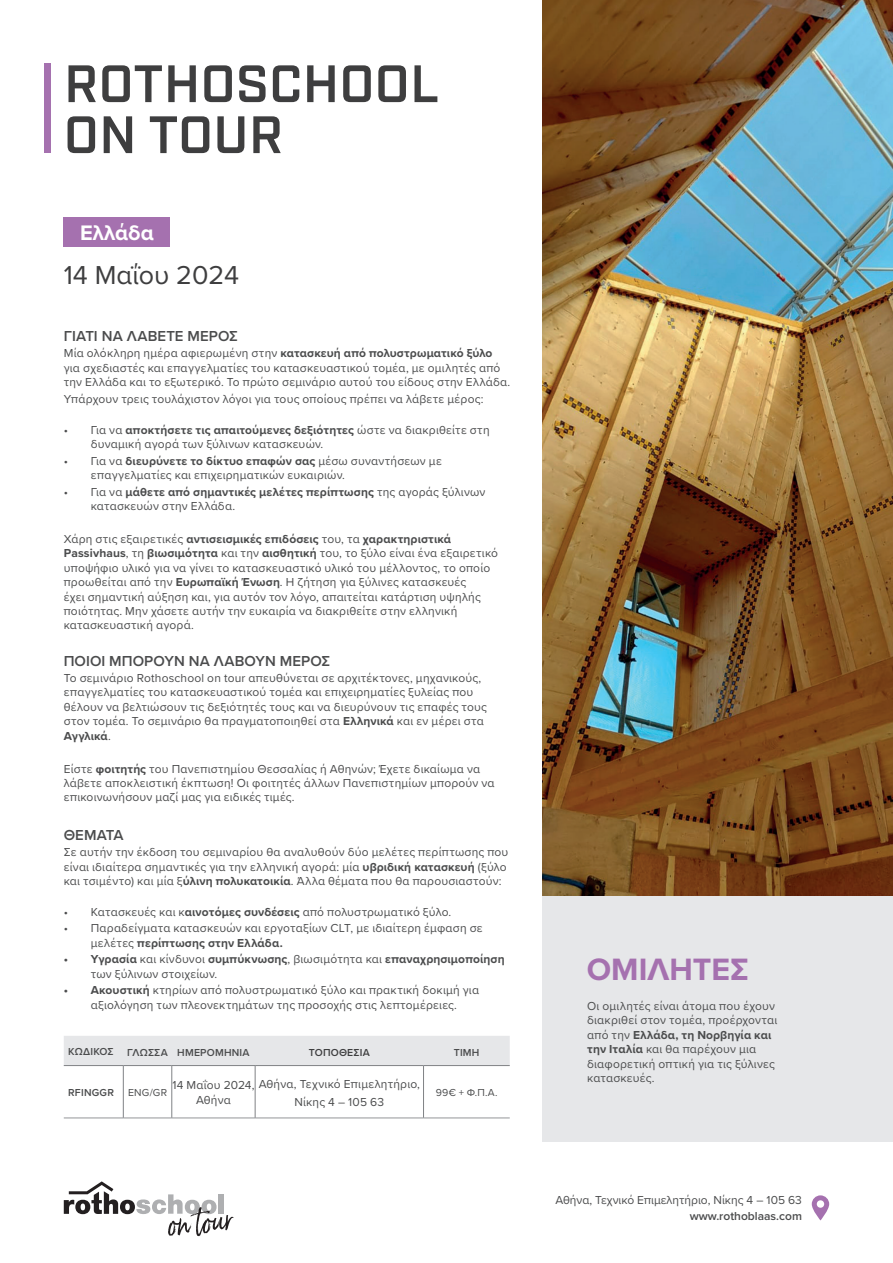
<style>
.page{position:relative;width:893px;height:1263px;background:#fff}
.page>*{position:absolute;margin:0;border:0;box-sizing:border-box;transform-origin:0 0}
.t1{font:600 52.5px/51px "Industry";letter-spacing:.01em;color:#3e3e3f}
.t2{font:700 31.95px "Proxima Nova";color:#a571af}
.t3{font:26.85px "Proxima Nova";color:#3e3e3f}
.t4{font:700 21.75px "Proxima Nova";color:#fff}
.t5{font:600 15px "Proxima Nova";letter-spacing:.005em;color:#4b4c4d}
.t6{font:12px/14.4px "Proxima Nova";letter-spacing:.015em;color:#4b4c4d}
.t7{font:600 12px "Proxima Nova";color:#4b4c4d}
.t8{font:600 10.5px "Proxima Nova";letter-spacing:.02em;color:#4b4c4d}
.t9{font:10.5px "Proxima Nova";letter-spacing:.025em;color:#4b4c4d}
.t10{font:600 10.5px "Proxima Nova";letter-spacing:.015em;color:#3e3e3f}
.s1{font-weight:700}
</style>
<div class="page">
<svg style="left:812px;top:1195px;width:17px;height:25px"></svg>
<div style="left:543px;top:774px;width:350px;height:368px;background:#e6e7e9"></div>
<div style="left:45px;top:64px;width:6px;height:89px;background:#a571af"></div>
<div style="left:64px;top:1036px;width:446px;height:29px;background:#e6e7e9"></div>
<hr style="left:64px;top:1118px;width:59px;height:1px;background:#939598">
<hr style="left:123px;top:1118px;width:49px;height:1px;background:#939598">
<hr style="left:172px;top:1118px;width:83px;height:1px;background:#939598">
<hr style="left:255px;top:1118px;width:168px;height:1px;background:#939598">
<hr style="left:123px;top:1066px;width:1px;height:52px;background:#808285">
<hr style="left:172px;top:1066px;width:1px;height:52px;background:#808285">
<hr style="left:64px;top:1065px;width:59px;height:1px;background:#808285">
<hr style="left:123px;top:1065px;width:49px;height:1px;background:#808285">
<hr style="left:172px;top:1065px;width:83px;height:1px;background:#808285">
<hr style="left:255px;top:1065px;width:168px;height:1px;background:#808285">
<hr style="left:423px;top:1065px;width:87px;height:1px;background:#808285">
<hr style="left:255px;top:1066px;width:1px;height:52px;background:#808285">
<hr style="left:423px;top:1066px;width:1px;height:52px;background:#808285">
<hr style="left:423px;top:1118px;width:87px;height:1px;background:#939598">
<div style="left:64px;top:217px;width:106px;height:30px;background:#a571af"></div>
<svg style="left:64px;top:1181px;width:169px;height:55px"></svg>
<img style="left:543px;top:0;width:350px;height:895px">
<h1 class="t1" style="left:64px;top:61px;width:377px">ROTHOSCHOOL<br>ON TOUR</h1>
<h3 class="t4" style="left:80px;top:216px;width:75px">Ελλάδα</h3>
<h3 class="t3" style="left:64px;top:255px;width:177px">14 Μαΐου 2024</h3>
<p class="t5" style="left:64px;top:325px;width:176px">ΓΙΑΤΙ ΝΑ ΛΑΒΕΤΕ ΜΕΡΟΣ</p>
<p class="t6" style="left:64px;top:346px;width:448px">Μία ολόκληρη ημέρα αφιερωμένη στην <span class="s1">κατασκευή από πολυστρωματικό ξύλο </span>για σχεδιαστές και επαγγελματίες του κατασκευαστικού τομέα, με ομιλητές από την Ελλάδα και το εξωτερικό. Το πρώτο σεμινάριο αυτού του είδους στην Ελλάδα.</p>
<p class="t6" style="left:64px;top:391px;width:421px">Υπάρχουν τρεις τουλάχιστον λόγοι για τους οποίους πρέπει να λάβετε μέρος:</p>
<p class="t6" style="left:91px;top:422px;width:400px;text-indent:-27px">• Για να <span class="s1">αποκτήσετε τις απαιτούμενες δεξιότητες</span> ώστε να διακριθείτε στη δυναμική αγορά των ξύλινων κατασκευών.</p>
<p class="t6" style="left:91px;top:453px;width:353px;text-indent:-27px">• Για να <span class="s1">διευρύνετε το δίκτυο επαφών σας</span> μέσω συναντήσεων με επαγγελματίες και επιχειρηματικών ευκαιριών.</p>
<p class="t6" style="left:91px;top:484px;width:396px;text-indent:-27px">• Για να <span class="s1">μάθετε από σημαντικές μελέτες περίπτωσης</span> της αγοράς ξύλινων κατασκευών στην Ελλάδα.</p>
<p class="t6" style="left:64px;top:531px;width:436px">Χάρη στις εξαιρετικές <span class="s1">αντισεισμικές επιδόσεις</span> του, τα <span class="s1">χαρακτηριστικά Passivhaus</span>, τη <span class="s1">βιωσιμότητα</span> και την <span class="s1">αισθητική</span> του, το ξύλο είναι ένα εξαιρετικό υποψήφιο υλικό για να γίνει το κατασκευαστικό υλικό του μέλλοντος, το οποίο προωθείται από την <span class="s1">Ευρωπαϊκή Ένωση</span>. Η ζήτηση για ξύλινες κατασκευές<br>έχει σημαντική αύξηση και, για αυτόν τον λόγο, απαιτείται κατάρτιση υψηλής ποιότητας. Μην χάσετε αυτήν την ευκαιρία να διακριθείτε στην ελληνική κατασκευαστική αγορά.</p>
<p class="t5" style="left:64px;top:649px;width:268px">ΠΟΙΟΙ ΜΠΟΡΟΥΝ ΝΑ ΛΑΒΟΥΝ ΜΕΡΟΣ</p>
<p class="t6" style="left:64px;top:670px;width:425px">Το σεμινάριο Rothoschool on tour απευθύνεται σε αρχιτέκτονες, μηχανικούς, επαγγελματίες του κατασκευαστικού τομέα και επιχειρηματίες ξυλείας που θέλουν να βελτιώσουν τις δεξιότητές τους και να διευρύνουν τις επαφές τους στον τομέα. Το σεμινάριο θα πραγματοποιηθεί στα <span class="s1">Ελληνικά</span> και εν μέρει στα <span class="s1">Αγγλικά</span>.</p>
<p class="t6" style="left:64px;top:761px;width:432px">Είστε <span class="s1">φοιτητής</span> του Πανεπιστημίου Θεσσαλίας ή Αθηνών; Έχετε δικαίωμα να λάβετε αποκλειστική έκπτωση! Οι φοιτητές άλλων Πανεπιστημίων μπορούν να επικοινωνήσουν μαζί μας για ειδικές τιμές.</p>
<p class="t5" style="left:64px;top:823px;width:61px">ΘΕΜΑΤΑ</p>
<p class="t6" style="left:64px;top:844px;width:446px">Σε αυτήν την έκδοση του σεμιναρίου θα αναλυθούν δύο μελέτες περίπτωσης που είναι ιδιαίτερα σημαντικές για την ελληνική αγορά: μία <span class="s1">υβριδική κατασκευή</span> (ξύλο και τσιμέντο) και μία ξ<span class="s1">ύλινη πολυκατοικία</span>. Άλλα θέματα που θα παρουσιαστούν:</p>
<p class="t6" style="left:64px;top:904px;width:389px">• Κατασκευές και κ<span class="s1">αινοτόμες συνδέσεις</span> από πολυστρωματικό ξύλο.</p>
<p class="t6" style="left:91px;top:921px;width:393px;text-indent:-27px">• Παραδείγματα κατασκευών και εργοταξίων CLT, με ιδιαίτερη έμφαση σε μελέτες <span class="s1">περίπτωσης στην Ελλάδα.</span></p>
<p class="t6" style="left:91px;top:952px;width:415px;text-indent:-27px"><span class="s1">• Υγρασία</span> και κίνδυνοι <span class="s1">συμπύκνωσης</span>, βιωσιμότητα και <span class="s1">επαναχρησιμοποίηση </span>των ξύλινων στοιχείων.</p>
<p class="t6" style="left:64px;top:982px;width:417px;text-align:center"><span class="s1">• Ακουστική</span> κτηρίων από πολυστρωματικό ξύλο και πρακτική δοκιμή για αξιολόγηση των πλεονεκτημάτων της προσοχής στις λεπτομέρειες.</p>
<p class="t8" style="left:68px;top:1044px;width:47px">ΚΩΔΙΚΟΣ</p>
<p class="t8" style="left:127px;top:1044px;width:124px">ΓΛΩΣΣΑ ΗΜΕΡΟΜΗΝΙΑ</p>
<p class="t10" style="left:309px;top:1044px;width:62px">ΤΟΠΟΘΕΣΙΑ</p>
<p class="t8" style="left:454px;top:1044px;width:27px">ΤΙΜΗ</p>
<p class="t8" style="left:68px;top:1084px;width:48px">RFINGGR</p>
<p class="t9" style="left:128px;top:1084px;width:41px">ENG/GR</p>
<p class="t6" style="left:172px;top:1077px;width:83px;text-align:center">14 Μαΐου 2024,<br>Αθήνα</p>
<p class="t6" style="left:259px;top:1074px;width:163px;line-height:18px;text-align:center">Αθήνα, Τεχνικό Επιμελητήριο,<br>Νίκης 4 – 105 63</p>
<p class="t9" style="left:436px;top:1084px;width:63px">99€ + Φ.Π.Α.</p>
<h2 class="t2" style="left:587px;top:945px;width:163px">ΟΜΙΛΗΤΕΣ</h2>
<p class="t6" style="left:587px;top:998px;width:192px">Οι ομιλητές είναι άτομα που έχουν διακριθεί στον τομέα, προέρχονται από την <span class="s1">Ελλάδα, τη Νορβηγία και την Ιταλία</span> και θα παρέχουν μια διαφορετική οπτική για τις ξύλινες κατασκευές.</p>
<p class="t6" style="left:556px;top:1192px;width:248px">Αθήνα, Τεχνικό Επιμελητήριο, Νίκης 4 – 105 63</p>
<p class="t7" style="left:690px;top:1207px;width:114px">www.rothoblaas.com</p>
</div>
